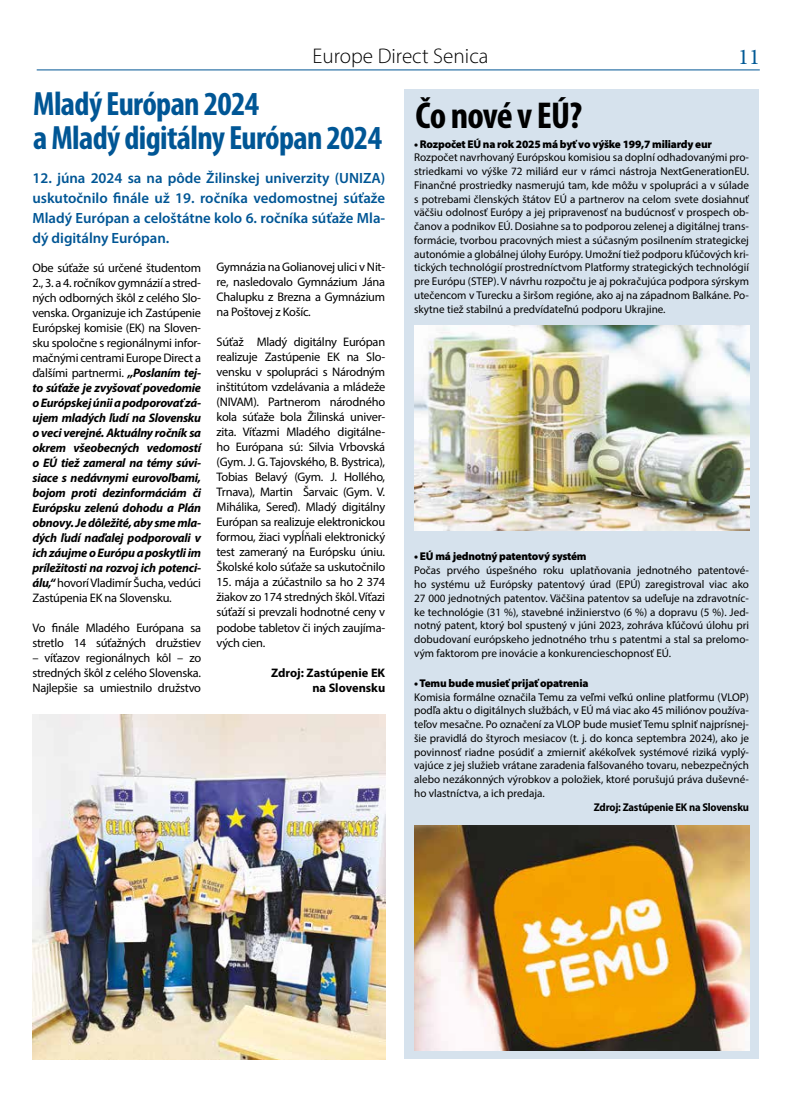
<style>
.page{position:relative;width:794px;height:1110px;background:#fff}
.page>*{position:absolute;margin:0;border:0;box-sizing:border-box;transform-origin:0 0}
.t1{font:700 condensed 37.5px "Myriad Pro";letter-spacing:-.025em;color:#000}
.t2{font:700 condensed 33.75px/33.8px "Myriad Pro";letter-spacing:-.02em;color:#005695}
.t3{font:22.5px "Minion Pro";color:#005995}
.t4{font:300 21.25px "Myriad Pro";color:#000}
.t5{font:600 14.88px/20px "Myriad Pro";color:#005695;text-align:justify}
.t6{font:12.38px/15px "Myriad Pro";letter-spacing:-.02em;color:#000;text-align:justify}
.t7{font:italic 700 12.38px/15px "Myriad Pro";letter-spacing:-.02em;color:#000;text-align:justify}
.t8{font:700 12.38px/15px "Myriad Pro";color:#000;text-align:right}
.t9{font:11.25px/13.8px "Myriad Pro";color:#000;text-align:justify}
.t10{font:900 11.25px "Myriad Pro";letter-spacing:-.02em;color:#000}
.t11{font:700 11.25px "Myriad Pro";letter-spacing:-.02em;color:#000;scale:.94 1}
.s1{font-weight:400;font-style:normal}
</style>
<div class="page">
<hr style="left:37px;top:70px;width:723px;height:1px;background:#005695">
<div style="left:404px;top:89px;width:355px;height:969px;background:#d6e2ed"></div>
<img style="left:414px;top:325px;width:335px;height:205px">
<img style="left:414px;top:825px;width:335px;height:225px">
<img style="left:32px;top:714px;width:353px;height:344px">
<h3 class="t4" style="left:313px;top:43px;width:177px">Europe Direct Senica</h3>
<h3 class="t3" style="left:738px;top:41px;width:23px">11</h3>
<h1 class="t1" style="left:415px;top:92px;width:168px">Čo nové v EÚ?</h1>
<p class="t10" style="left:414px;top:136px;width:299px">• Rozpočet EÚ na rok 2025 má byť vo výške 199,7 miliardy eur</p>
<p class="t9" style="left:414px;top:150px;width:336px">Rozpočet navrhovaný Európskou komisiou sa doplní odhadovanými pro&shy;striedkami vo výške 72 miliárd eur v rámci nástroja NextGenerationEU.<br>Finančné prostriedky nasmerujú tam, kde môžu v spolupráci a v súlade s potrebami členských štátov EÚ a partnerov na celom svete dosiahnuť väčšiu odolnosť Európy a jej pripravenosť na budúcnosť v prospech ob&shy;čanov a podnikov EÚ. Dosiahne sa to podporou zelenej a digitálnej trans&shy;formácie, tvorbou pracovných miest a súčasným posilnením strategickej autonómie a globálnej úlohy Európy. Umožní tiež podporu kľúčových kri&shy;tických technológií prostredníctvom Platformy strategických technológií pre Európu (STEP). V návrhu rozpočtu je aj pokračujúca podpora sýrskym utečencom v Turecku a širšom regióne, ako aj na západnom Balkáne. Po&shy;skytne tiež stabilnú a predvídateľnú podporu Ukrajine.</p>
<h2 class="t2" style="left:33px;top:86px;width:350px">Mladý Európan 2024<br>a Mladý digitálny Európan 2024</h2>
<h3 class="t5" style="left:32px;top:167px;width:354px">12. júna 2024 sa na pôde Žilinskej univerzity (UNIZA) uskutočnilo finále už 19. ročníka vedomostnej súťaže Mladý Európan a celoštátne kolo 6. ročníka súťaže Mla&shy;dý digitálny Európan.</h3>
<p class="t6" style="left:216px;top:259px;width:170px">Gymnázia na Golianovej ulici v Nit&shy;re, nasledovalo Gymnázium Jána Chalupku z Brezna a Gymnázium na Poštovej z Košíc.</p>
<p class="t6" style="left:216px;top:334px;width:170px">Súťaž Mladý digitálny Európan realizuje Zastúpenie EK na Slo&shy;vensku v spolupráci s Národným inštitútom vzdelávania a mládeže (NIVAM). Partnerom národného kola súťaže bola Žilinská univer&shy;zita. Víťazmi Mladého digitálne&shy;ho Európana sú: Silvia Vrbovská (Gym. J. G. Tajovského, B. Bystrica), Tobias Belavý (Gym. J. Hollého, Trnava), Martin Šarvaic (Gym. V.<br>Mihálika, Sereď). Mladý digitálny Európan sa realizuje elektronickou formou, žiaci vypĺňali elektronický test zameraný na Európsku úniu.<br>Školské kolo súťaže sa uskutočnilo</p>
<p class="t6" style="left:216px;top:574px;width:170px">15. mája a zúčastnilo sa ho 2 374 žiakov zo 174 stredných škôl. Víťazi súťaží si prevzali hodnotné ceny v podobe tabletov či iných zaujíma&shy;vých cien.</p>
<p class="t8" style="left:271px;top:664px;width:116px">Zdroj: Zastúpenie EK na Slovensku</p>
<p class="t7" style="left:32px;top:260px;width:170px"><span class="s1">Obe súťaže sú určené študentom 2., 3. a 4. ročníkov gymnázií a stred&shy;ných odborných škôl z celého Slo&shy;venska. Organizuje ich Zastúpenie Európskej komisie (EK) na Sloven&shy;sku spoločne s regionálnymi infor&shy;mačnými centrami Europe Direct a ďalšími partnermi.</span> „Poslaním tej&shy;to súťaže je zvyšovať povedomie o Európskej únii a podporovať zá&shy;ujem mladých ľudí na Slovensku o veci verejné. Aktuálny ročník sa okrem všeobecných vedomostí o EÚ tiež zameral na témy súvi&shy;siace s nedávnymi eurovoľbami, bojom proti dezinformáciám či Európsku zelenú dohodu a Plán obnovy. Je dôležité, aby sme mla&shy;dých ľudí naďalej podporovali v ich záujme o Európu a poskytli im príležitosti na rozvoj ich potenci&shy;álu,“ <span class="s1">hovorí Vladimír Šucha, vedúci Zastúpenia EK na Slovensku.</span></p>
<p class="t6" style="left:32px;top:620px;width:170px">Vo finále Mladého Európana sa stretlo 14 súťažných družstiev</p>
<p class="t6" style="left:32px;top:650px;width:170px">– víťazov regionálnych kôl – zo stredných škôl z celého Slovenska.<br>Najlepšie sa umiestnilo družstvo</p>
<p class="t10" style="left:414px;top:549px;width:174px">• EÚ má jednotný patentový systém</p>
<p class="t9" style="left:414px;top:563px;width:336px">Počas prvého úspešného roku uplatňovania jednotného patentové&shy;ho systému už Európsky patentový úrad (EPÚ) zaregistroval viac ako 27 000 jednotných patentov. Väčšina patentov sa udeľuje na zdravotníc&shy;ke technológie (31 %), stavebné inžinierstvo (6 %) a dopravu (5 %). Jed&shy;notný patent, ktorý bol spustený v júni 2023, zohráva kľúčovú úlohu pri dobudovaní európskeho jednotného trhu s patentmi a stal sa prelomo&shy;vým faktorom pre inovácie a konkurencieschopnosť EÚ.</p>
<p class="t10" style="left:414px;top:675px;width:176px">• Temu bude musieť prijať opatrenia</p>
<p class="t9" style="left:414px;top:689px;width:336px">Komisia formálne označila Temu za veľmi veľkú online platformu (VLOP) podľa aktu o digitálnych službách, v EÚ má viac ako 45 miliónov používa&shy;teľov mesačne. Po označení za VLOP bude musieť Temu splniť najprísnej&shy;šie pravidlá do štyroch mesiacov (t. j. do konca septembra 2024), ako je povinnosť riadne posúdiť a zmierniť akékoľvek systémové riziká vyplý&shy;vajúce z jej služieb vrátane zaradenia falšovaného tovaru, nebezpečných alebo nezákonných výrobkov a položiek, ktoré porušujú práva duševné&shy;ho vlastníctva, a ich predaja.</p>
<p class="t11" style="left:594px;top:799px;width:167px">Zdroj: Zastúpenie EK na Slovensku</p>
</div>
